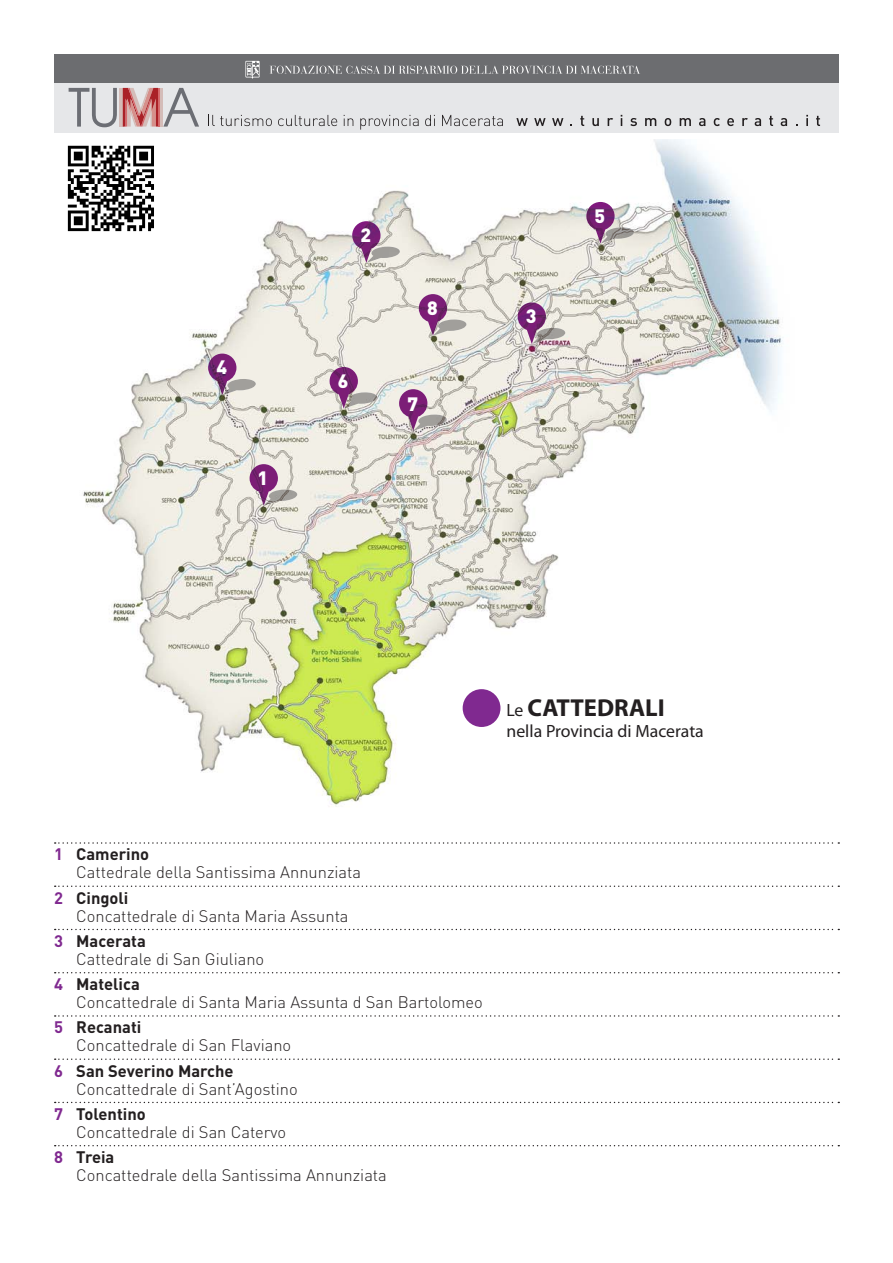
<style>
.page{position:relative;width:893px;height:1263px;background:#fff}
.page>*{position:absolute;margin:0;border:0;box-sizing:border-box;transform-origin:0 0}
.t1{font:700 24.6px "Myriad Pro";color:#231f20}
.t2{font:900 19.2px "DIN";color:#fff}
.t3{font:17.7px "Myriad Pro";color:#231f20}
.t4{font:300 16.5px/18px "DIN";color:#231f20}
.s1{font-weight:400;font-size:17.7px}
.s2{font-weight:700;color:#802990}
.s3{font-weight:700}
</style>
<div class="page">
<svg style="left:55px;top:842px;width:784px;height:2px"></svg>
<svg style="left:55px;top:885px;width:784px;height:2px"></svg>
<svg style="left:55px;top:929px;width:784px;height:1px"></svg>
<svg style="left:55px;top:972px;width:784px;height:1px"></svg>
<svg style="left:55px;top:1015px;width:784px;height:2px"></svg>
<svg style="left:55px;top:1058px;width:784px;height:2px"></svg>
<svg style="left:55px;top:1102px;width:784px;height:1px"></svg>
<svg style="left:55px;top:1145px;width:784px;height:1px"></svg>
<img style="left:83px;top:139px;width:700px;height:668px">
<img style="left:250px;top:464px;width:28px;height:42px">
<img style="left:264px;top:489px;width:33px;height:17px">
<img style="left:366px;top:247px;width:34px;height:16px">
<img style="left:352px;top:221px;width:29px;height:28px">
<img style="left:546px;top:328px;width:19px;height:16px">
<img style="left:518px;top:302px;width:28px;height:42px">
<img style="left:208px;top:354px;width:28px;height:41px">
<img style="left:222px;top:379px;width:34px;height:16px">
<img style="left:615px;top:227px;width:19px;height:17px">
<img style="left:586px;top:202px;width:29px;height:42px">
<img style="left:358px;top:392px;width:19px;height:17px">
<img style="left:330px;top:367px;width:28px;height:42px">
<img style="left:447px;top:319px;width:19px;height:17px">
<img style="left:419px;top:294px;width:28px;height:42px">
<img style="left:427px;top:415px;width:20px;height:16px">
<img style="left:399px;top:389px;width:28px;height:42px">
<div style="left:463px;top:689px;width:37px;height:38px;background:#802990;border-radius:50%"></div>
<img style="left:67px;top:139px;width:96px;height:102px">
<div style="left:54px;top:75px;width:785px;height:57px;background:#e6e7e9"></div>
<div style="left:54px;top:54px;width:785px;height:28px;background:#6c6d70"></div>
<svg style="left:245px;top:61px;width:15px;height:18px"></svg>
<svg style="left:270px;top:66px;width:370px;height:8px"></svg>
<svg style="left:208px;top:115px;width:64px;height:11px"></svg>
<svg style="left:278px;top:115px;width:59px;height:11px"></svg>
<svg style="left:344px;top:115px;width:9px;height:11px"></svg>
<svg style="left:360px;top:115px;width:59px;height:15px"></svg>
<svg style="left:425px;top:115px;width:10px;height:11px"></svg>
<svg style="left:442px;top:115px;width:61px;height:11px"></svg>
<svg style="left:516px;top:118px;width:12px;height:8px"></svg>
<svg style="left:534px;top:118px;width:12px;height:8px"></svg>
<svg style="left:552px;top:118px;width:11px;height:8px"></svg>
<svg style="left:580px;top:116px;width:4px;height:10px"></svg>
<svg style="left:592px;top:118px;width:7px;height:8px"></svg>
<svg style="left:608px;top:118px;width:5px;height:8px"></svg>
<svg style="left:630px;top:118px;width:7px;height:8px"></svg>
<svg style="left:645px;top:118px;width:11px;height:8px"></svg>
<svg style="left:665px;top:118px;width:6px;height:8px"></svg>
<svg style="left:680px;top:118px;width:11px;height:8px"></svg>
<svg style="left:699px;top:118px;width:6px;height:8px"></svg>
<svg style="left:714px;top:118px;width:6px;height:8px"></svg>
<svg style="left:727px;top:118px;width:7px;height:8px"></svg>
<svg style="left:742px;top:118px;width:6px;height:8px"></svg>
<svg style="left:755px;top:118px;width:6px;height:8px"></svg>
<svg style="left:769px;top:116px;width:4px;height:10px"></svg>
<svg style="left:781px;top:118px;width:6px;height:8px"></svg>
<svg style="left:806px;top:115px;width:2px;height:11px"></svg>
<svg style="left:816px;top:116px;width:4px;height:10px"></svg>
<svg style="left:69px;top:88px;width:48px;height:39px"></svg>
<svg style="left:119px;top:88px;width:4px;height:39px"></svg>
<svg style="left:123px;top:88px;width:76px;height:39px"></svg>
<p class="t2" style="left:216px;top:354px;width:12px">4</p>
<p class="t2" style="left:257px;top:465px;width:12px">1</p>
<p class="t2" style="left:360px;top:222px;width:12px">2</p>
<p class="t2" style="left:338px;top:368px;width:12px">6</p>
<p class="t2" style="left:427px;top:295px;width:12px">8</p>
<p class="t2" style="left:407px;top:391px;width:12px">7</p>
<p class="t2" style="left:526px;top:303px;width:12px">3</p>
<p class="t2" style="left:595px;top:203px;width:12px">5</p>
<h1 class="t1" style="left:506px;top:691px;width:160px"><span class="s1">Le</span> CATTEDRALI</h1>
<p class="t3" style="left:506px;top:720px;width:199px">nella Provincia di Macerata</p>
<p class="t4" style="left:76px;top:845px;width:286px;text-indent:-22px"><span class="s2">1</span> <span class="s3">Camerino<br></span>Cattedrale della Santissima Annunziata</p>
<p class="t4" style="left:76px;top:888px;width:274px;text-indent:-22px"><span class="s2">2</span> <span class="s3">Cingoli<br></span>Concattedrale di Santa Maria Assunta</p>
<p class="t4" style="left:76px;top:932px;width:190px;text-indent:-22px"><span class="s2">3</span> <span class="s3">Macerata<br></span>Cattedrale di San Giuliano</p>
<p class="t4" style="left:76px;top:975px;width:408px;text-indent:-22px"><span class="s2">4</span> <span class="s3">Matelica<br></span>Concattedrale di Santa Maria Assunta d San Bartolomeo</p>
<p class="t4" style="left:76px;top:1018px;width:217px;text-indent:-22px"><span class="s2">5</span> <span class="s3">Recanati<br></span>Concattedrale di San Flaviano</p>
<p class="t4" style="left:76px;top:1061px;width:223px;text-indent:-22px"><span class="s2">6</span> <span class="s3">San Severino Marche<br></span>Concattedrale di Sant’Agostino</p>
<p class="t4" style="left:76px;top:1105px;width:211px;text-indent:-22px"><span class="s2">7</span> <span class="s3">Tolentino<br></span>Concattedrale di San Catervo</p>
<p class="t4" style="left:76px;top:1148px;width:312px;text-indent:-22px"><span class="s2">8</span> <span class="s3">Treia<br></span>Concattedrale della Santissima Annunziata</p>
</div>
